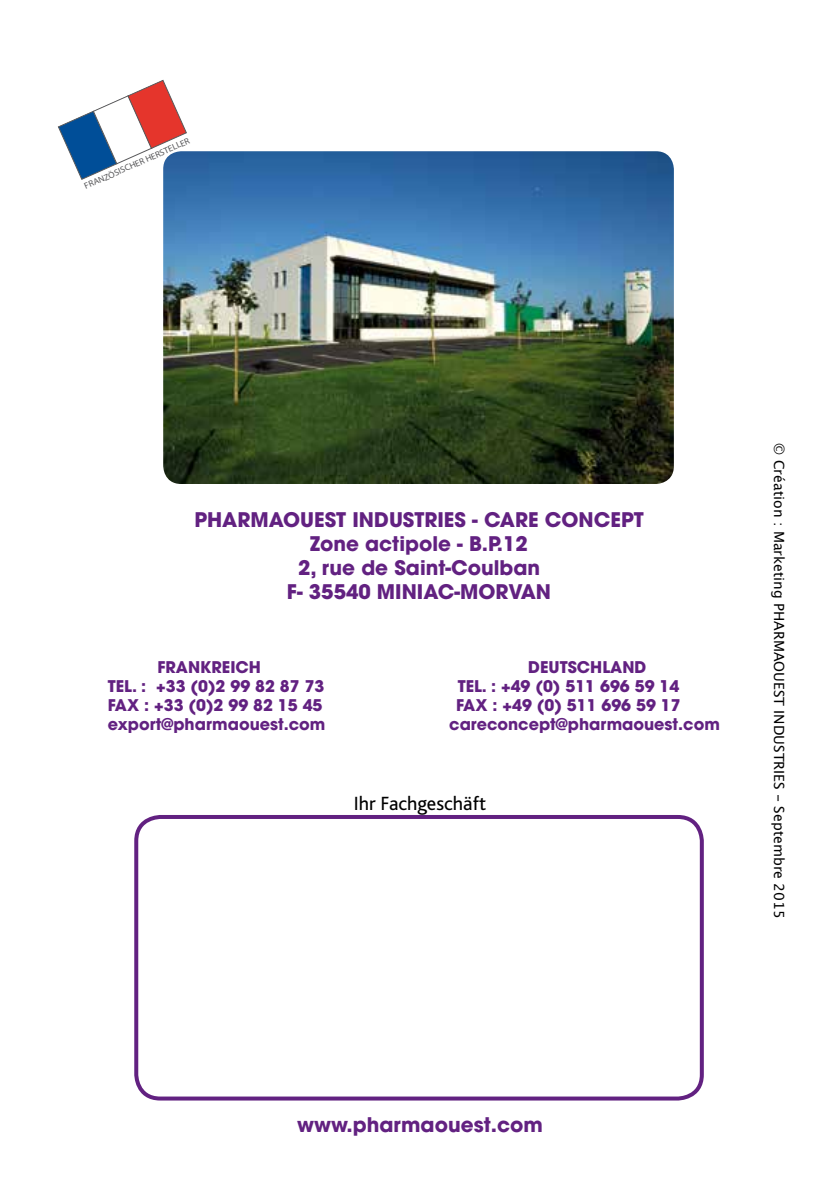
<style>
.page{position:relative;width:840px;height:1191px;background:#fff}
.page>*{position:absolute;margin:0;border:0;box-sizing:border-box;transform-origin:0 0}
.t1{font:700 20px/24px "Avant Garde";color:#622181;text-align:center}
.t2{font:20px "Bliss";color:#000}
.t3{font:700 16px "Avant Garde";color:#622181}
.t4{font:14px "Lucida Grande";color:#000}
.t5{font:8.8px "Myriad Pro";color:#58585a;scale:1.05 1}
</style>
<div class="page">
<div style="left:134px;top:815px;width:569px;height:285px;border:4px solid #622181;border-radius:24px"></div>
<img style="left:163px;top:151px;width:510px;height:333px">
<svg style="left:58px;top:80px;width:128px;height:99px"></svg>
<p class="t5" style="left:82px;top:181px;width:110px;rotate:-24deg">FRANZÖSISCHER HERSTELLER</p>
<p class="t1" style="left:194px;top:507px;width:450px">PHARMAOUEST INDUSTRIES - CARE CONCEPT<br>Zone actipole - B.P.12<br>2, rue de Saint-Coulban<br>F- 35540 MINIAC-MORVAN</p>
<p class="t3" style="left:157px;top:656px;width:105px">FRANKREICH</p>
<p class="t3" style="left:528px;top:656px;width:119px">DEUTSCHLAND</p>
<p class="t3" style="left:108px;top:675px;width:218px">TEL. : +33 (0)2 99 82 87 73</p>
<p class="t3" style="left:457px;top:675px;width:223px">TEL. : +49 (0) 511 696 59 14</p>
<p class="t3" style="left:108px;top:695px;width:216px">FAX : +33 (0)2 99 82 15 45</p>
<p class="t3" style="left:456px;top:695px;width:226px">FAX : +49 (0) 511 696 59 17</p>
<p class="t3" style="left:108px;top:714px;width:219px">export@pharmaouest.com</p>
<p class="t3" style="left:449px;top:714px;width:272px">careconcept@pharmaouest.com</p>
<p class="t2" style="left:353px;top:792px;width:134px">Ihr Fachgeschäft</p>
<p class="t4" style="left:786px;top:443px;width:477px;rotate:90deg">© Création : Marketing PHARMAOUEST INDUSTRIES - Septembre 2015</p>
<p class="t1" style="left:297px;top:1112px;width:247px">www.pharmaouest.com</p>
</div>
